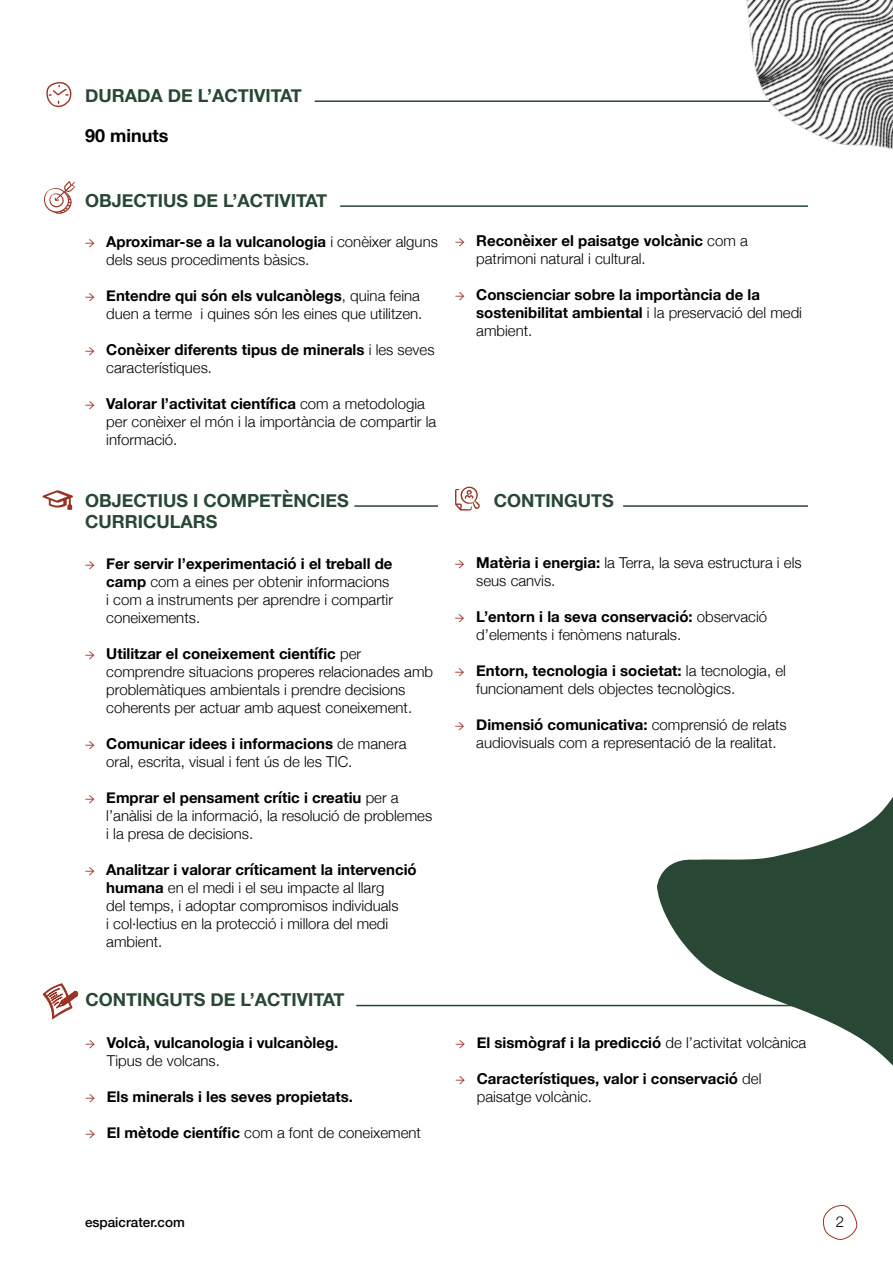
<style>
.page{position:relative;width:893px;height:1263px;background:#fff}
.page>*{position:absolute;margin:0;border:0;box-sizing:border-box;transform-origin:0 0}
.t1{font:700 18px/21.6px "Helvetica Neue";color:#284734}
.t2{font:700 18px "Helvetica Neue";color:#000}
.t3{font:300 15px/18px "Helvetica Neue";color:#000}
.t4{font:700 15px/18px "Helvetica Neue";color:#000}
.t5{font:500 13.5px "Helvetica Neue";color:#000}
.s1{font-family:"Minion Pro";font-weight:400;color:#9a3324}
.s2{font-weight:700}
.s3{font-weight:300}
</style>
<div class="page">
<hr style="left:356px;top:1005px;width:452px;height:1px;background:#284734">
<svg style="left:43px;top:983px;width:35px;height:36px"></svg>
<hr style="left:354px;top:505px;width:84px;height:2px;background:#284734">
<svg style="left:42px;top:490px;width:31px;height:20px"></svg>
<svg style="left:455px;top:487px;width:25px;height:23px"></svg>
<hr style="left:623px;top:505px;width:185px;height:2px;background:#284734">
<hr style="left:340px;top:205px;width:468px;height:2px;background:#284734">
<svg style="left:44px;top:181px;width:31px;height:33px"></svg>
<hr style="left:315px;top:100px;width:493px;height:2px;background:#284734">
<svg style="left:46px;top:82px;width:26px;height:26px"></svg>
<img style="left:657px;top:0;width:236px;height:207px">
<svg style="left:657px;top:797px;width:236px;height:269px;fill:#284734"></svg>
<svg style="left:657px;top:855px;width:42px;height:32px"></svg>
<svg style="left:823px;top:1205px;width:34px;height:34px"></svg>
<p class="t1" style="left:85px;top:85px;width:218px">DURADA DE L’ACTIVITAT</p>
<p class="t2" style="left:85px;top:121px;width:85px">90 minuts</p>
<p class="t1" style="left:85px;top:190px;width:244px">OBJECTIUS DE L’ACTIVITAT</p>
<p class="t3" style="left:106px;top:231px;width:333px;text-indent:-21px"><span class="s1">→</span> <span class="s2">Aproximar-se a la vulcanologia</span> i conèixer alguns dels seus procediments bàsics.</p>
<p class="t3" style="left:85px;top:285px;width:339px;text-align:right"><span class="s1">→</span> <span class="s2">Entendre qui són els vulcanòlegs</span>, quina feina duen a terme i quines són les eines que utilitzen.</p>
<p class="t4" style="left:106px;top:341px;width:330px;text-indent:-21px"><span class="s1">→</span> Conèixer diferents tipus de minerals <span class="s3">i les seves característiques.</span></p>
<p class="t3" style="left:106px;top:393px;width:332px;text-indent:-21px"><span class="s1">→</span> <span class="s2">Valorar l’activitat científica</span> com a metodologia per conèixer el món i la importància de compartir la informació.</p>
<p class="t3" style="left:476px;top:231px;width:273px;text-indent:-21px"><span class="s1">→</span> <span class="s2">Reconèixer el paisatge volcànic</span> com a patrimoni natural i cultural.</p>
<p class="t4" style="left:476px;top:286px;width:327px;text-indent:-21px"><span class="s1">→</span> Conscienciar sobre la importància de la sostenibilitat ambiental <span class="s3">i la preservació del medi ambient.</span></p>
<p class="t1" style="left:85px;top:490px;width:265px">OBJECTIUS I COMPETÈNCIES<br>CURRICULARS</p>
<p class="t1" style="left:494px;top:490px;width:122px">CONTINGUTS</p>
<p class="t3" style="left:106px;top:554px;width:288px;text-indent:-21px"><span class="s1">→</span> <span class="s2">Fer servir l’experimentació i el treball de camp</span> com a eines per obtenir informacions i com a instruments per aprendre i compartir coneixements.</p>
<p class="t3" style="left:106px;top:644px;width:328px;text-indent:-21px"><span class="s1">→</span> <span class="s2">Utilitzar el coneixement científic</span> per comprendre situacions properes relacionades amb problemàtiques ambientals i prendre decisions coherents per actuar amb aquest coneixement.</p>
<p class="t3" style="left:106px;top:734px;width:302px;text-indent:-21px"><span class="s1">→</span> <span class="s2">Comunicar idees i informacions</span> de manera oral, escrita, visual i fent ús de les TIC.</p>
<p class="t3" style="left:106px;top:788px;width:327px;text-indent:-21px"><span class="s1">→</span> <span class="s2">Emprar el pensament crític i creatiu</span> per a l’anàlisi de la informació, la resolució de problemes i la presa de decisions.</p>
<p class="t3" style="left:106px;top:860px;width:312px;text-indent:-21px"><span class="s1">→</span> <span class="s2">Analitzar i valorar críticament la intervenció humana</span> en el medi i el seu impacte al llarg<br>del temps, i adoptar compromisos individuals<br>i col·lectius en la protecció i millora del medi ambient.</p>
<p class="t1" style="left:86px;top:989px;width:261px">CONTINGUTS DE L’ACTIVITAT</p>
<p class="t4" style="left:107px;top:1034px;width:233px;text-indent:-21px"><span class="s1">→</span> Volcà, vulcanologia i vulcanòleg.<br><span class="s3">Tipus de volcans.</span></p>
<p class="t4" style="left:86px;top:1088px;width:269px"><span class="s1">→</span> Els minerals i les seves propietats.</p>
<p class="t3" style="left:86px;top:1123px;width:337px"><span class="s1">→</span> <span class="s2">El mètode científic</span> com a font de coneixement</p>
<p class="t3" style="left:476px;top:553px;width:327px;text-indent:-21px"><span class="s1">→</span> <span class="s2">Matèria i energia:</span> la Terra, la seva estructura i els seus canvis.</p>
<p class="t3" style="left:476px;top:607px;width:292px;text-indent:-21px"><span class="s1">→</span> <span class="s2">L’entorn i la seva conservació:</span> observació d’elements i fenòmens naturals.</p>
<p class="t3" style="left:476px;top:661px;width:311px;text-indent:-21px"><span class="s1">→</span> <span class="s2">Entorn, tecnologia i societat:</span> la tecnologia, el funcionament dels objectes tecnològics.</p>
<p class="t3" style="left:476px;top:715px;width:312px;text-indent:-21px"><span class="s1">→</span> <span class="s2">Dimensió comunicativa:</span> comprensió de relats audiovisuals com a representació de la realitat.</p>
<p class="t4" style="left:455px;top:1034px;width:352px"><span class="s1">→</span> El sismògraf i la predicció <span class="s3">de l’activitat volcànica</span></p>
<p class="t4" style="left:477px;top:1070px;width:286px;text-indent:-21px"><span class="s1">→</span> Característiques, valor i conservació <span class="s3">del paisatge volcànic.</span></p>
<p class="t5" style="left:85px;top:1211px;width:101px">espaicrater.com</p>
<p class="t3" style="left:836px;top:1212px;width:10px">2</p>
</div>
